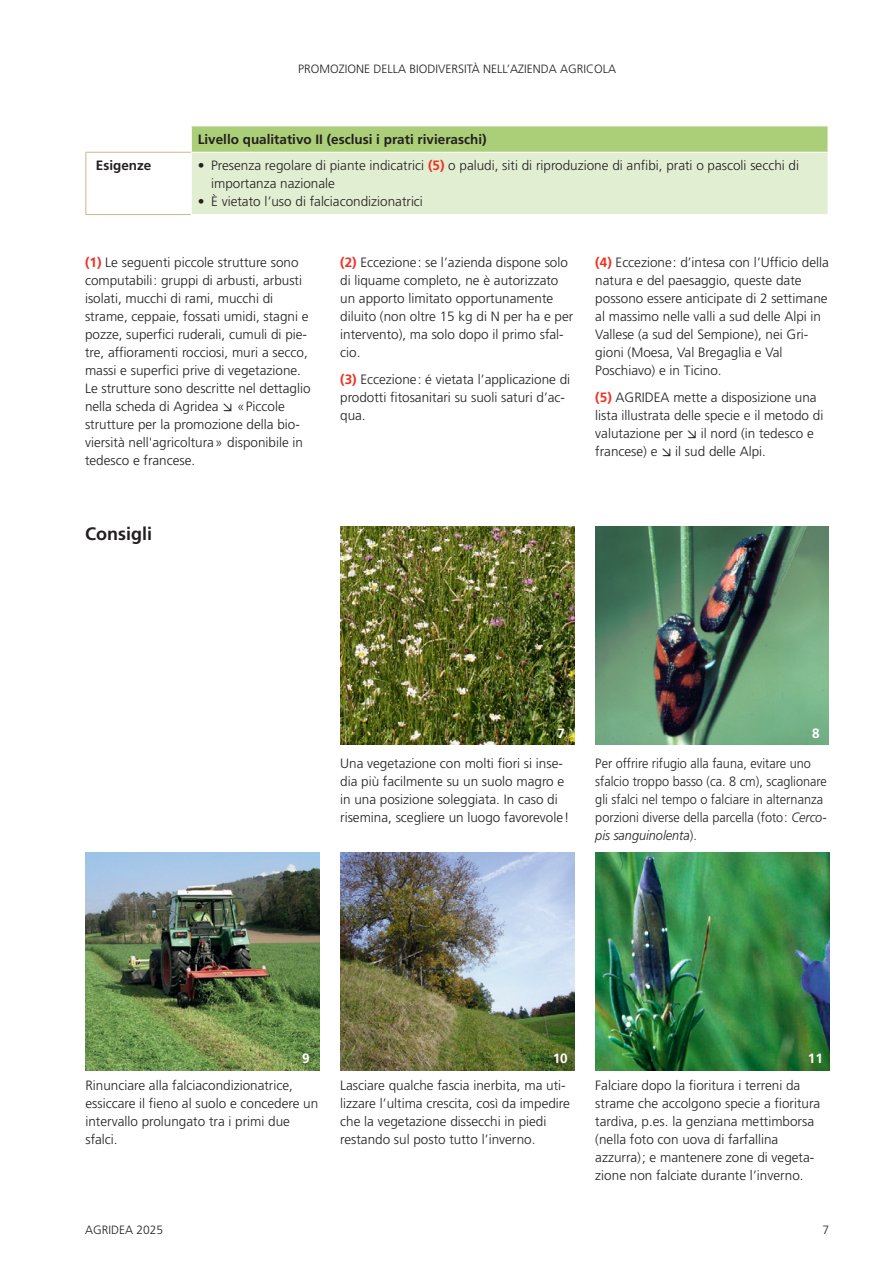
<style>
.page{position:relative;width:893px;height:1263px;background:#fff}
.page>*{position:absolute;margin:0;border:0;box-sizing:border-box;transform-origin:0 0}
.Überschrift_2_nach_1_2{font:700 18px "Frutiger LT Pro";color:#231f20}
.Standard_Grundschrift{font:300 13.5px/18px "Frutiger LT Pro";color:#231f20}
.Standard_Grundschrift_nach_1_2{font:300 13.5px/18px "Frutiger LT Pro";color:#231f20}
.Standard_Grundschrift-2{font:300 13.5px/18px "Frutiger LT Pro";color:#231f20;scale:.94 1}
.Standard_Grundschrift-3{font:700 13.5px "Frutiger LT Pro";color:#231f20}
.t1{font:700 13.5px "Frutiger LT Pro";color:#fff}
.t2{font:300 12px "Frutiger LT Pro";color:#231f20}
.s1{font-weight:700;color:#ef3122}
.s2{font-style:italic}
</style>
<div class="page">
<div style="left:191px;top:126px;width:637px;height:26px;background:#abce78"></div>
<div style="left:191px;top:152px;width:637px;height:63px;background:#e2eed2"></div>
<svg style="left:191px;top:126px;width:1px;height:26px"></svg>
<hr style="left:191px;top:153px;width:1px;height:61px;background:#fff">
<hr style="left:85px;top:152px;width:106px;height:1px;background:#ceb68b">
<hr style="left:85px;top:153px;width:1px;height:61px;background:#ceb68b">
<hr style="left:85px;top:214px;width:106px;height:1px;background:#ceb68b">
<hr style="left:191px;top:152px;width:637px;height:1px;background:#fff">
<hr style="left:191px;top:214px;width:637px;height:1px;background:#fff">
<img style="left:595px;top:852px;width:234px;height:218px">
<img style="left:340px;top:852px;width:234px;height:218px">
<img style="left:85px;top:852px;width:234px;height:218px">
<img style="left:595px;top:527px;width:234px;height:218px">
<img style="left:340px;top:527px;width:235px;height:218px">
<p class="t2" style="left:298px;top:62px;width:320px">PROMOZIONE DELLA BIODIVERSITÀ NELL’AZIENDA AGRICOLA</p>
<p class="Standard_Grundschrift-3" style="left:198px;top:131px;width:290px">Livello qualitativo II (esclusi i prati rivieraschi)</p>
<p class="Standard_Grundschrift-3" style="left:96px;top:157px;width:57px">Esigenze</p>
<p class="Standard_Grundschrift_nach_1_2" style="left:211px;top:156px;width:589px;text-indent:-14px">• Presenza regolare di piante indicatrici <span class="s1">(5)</span> o paludi, siti di riproduzione di anfibi, prati o pascoli secchi di importanza nazionale</p>
<p class="Standard_Grundschrift_nach_1_2" style="left:198px;top:192px;width:227px">• È vietato l’uso di falciacondizionatrici</p>
<p class="Standard_Grundschrift_nach_1_2" style="left:85px;top:254px;width:227px"><span class="s1">(1)</span> Le seguenti piccole strutture sono computabili: gruppi di arbusti, arbusti isolati, mucchi di rami, mucchi di strame, ceppaie, fossati umidi, stagni e pozze, superfici ruderali, cumuli di pie&shy;tre, affioramenti rocciosi, muri a secco, massi e superfici prive di vegetazione.<br>Le strutture sono descritte nel dettaglio nella scheda di Agridea ➢ «Piccole strutture per la promozione della bio&shy;viersità nell'agricoltura» disponibile in tedesco e francese.</p>
<p class="Standard_Grundschrift_nach_1_2" style="left:340px;top:254px;width:235px"><span class="s1">(2)</span> Eccezione: se l’azienda dispone solo di liquame completo, ne è autorizzato un apporto limitato opportunamente diluito (non oltre 15 kg di N per ha e per intervento), ma solo dopo il primo sfal&shy;cio.</p>
<p class="Standard_Grundschrift_nach_1_2" style="left:340px;top:371px;width:231px"><span class="s1">(3)</span> Eccezione: é vietata l’applicazione di prodotti fitosanitari su suoli saturi d’ac&shy;qua.</p>
<p class="Standard_Grundschrift" style="left:595px;top:254px;width:235px"><span class="s1">(4)</span> Eccezione: d’intesa con l’Ufficio della natura e del paesaggio, queste date possono essere anticipate di 2 settimane al massimo nelle valli a sud delle Alpi in Vallese (a sud del Sempione), nei Gri&shy;gioni (Moesa, Val Bregaglia e Val Poschiavo) e in Ticino.</p>
<p class="Standard_Grundschrift" style="left:595px;top:389px;width:230px"><span class="s1">(5)</span> AGRIDEA mette a disposizione una lista illustrata delle specie e il metodo di valutazione per ➢ il nord (in tedesco e francese) e ➢ il sud delle Alpi.</p>
<p class="Überschrift_2_nach_1_2" style="left:85px;top:523px;width:68px">Consigli</p>
<p class="t1" style="left:558px;top:725px;width:9px">7</p>
<p class="t1" style="left:812px;top:725px;width:9px">8</p>
<p class="Standard_Grundschrift" style="left:340px;top:754px;width:231px">Una vegetazione con molti fiori si inse&shy;dia più facilmente su un suolo magro e in una posizione soleggiata. In caso di risemina, scegliere un luogo favorevole!</p>
<p class="Standard_Grundschrift-2" style="left:595px;top:754px;width:248px">Per offrire rifugio alla fauna, evitare uno sfalcio troppo basso (ca. 8 cm), scaglionare gli sfalci nel tempo o falciare in alternanza porzioni diverse della parcella (foto: <span class="s2">Cerco&shy;pis sanguinolenta</span>).</p>
<p class="t1" style="left:302px;top:1050px;width:9px">9</p>
<p class="t1" style="left:553px;top:1050px;width:17px">10</p>
<p class="t1" style="left:808px;top:1050px;width:17px">11</p>
<p class="Standard_Grundschrift" style="left:85px;top:1077px;width:234px">Rinunciare alla falciacondizionatrice, essiccare il fieno al suolo e concedere un intervallo prolungato tra i primi due sfalci.</p>
<p class="Standard_Grundschrift" style="left:340px;top:1077px;width:231px">Lasciare qualche fascia inerbita, ma uti&shy;lizzare l’ultima crescita, così da impedire che la vegetazione dissecchi in piedi restando sul posto tutto l’inverno.</p>
<p class="Standard_Grundschrift" style="left:595px;top:1077px;width:227px">Falciare dopo la fioritura i terreni da strame che accolgono specie a fioritura tardiva, p.es. la genziana mettimborsa (nella foto con uova di farfallina azzurra); e mantenere zone di vegeta&shy;zione non falciate durante l’inverno.</p>
<p class="t2" style="left:85px;top:1222px;width:80px">AGRIDEA 2025</p>
<p class="t2" style="left:822px;top:1222px;width:8px">7</p>
</div>
